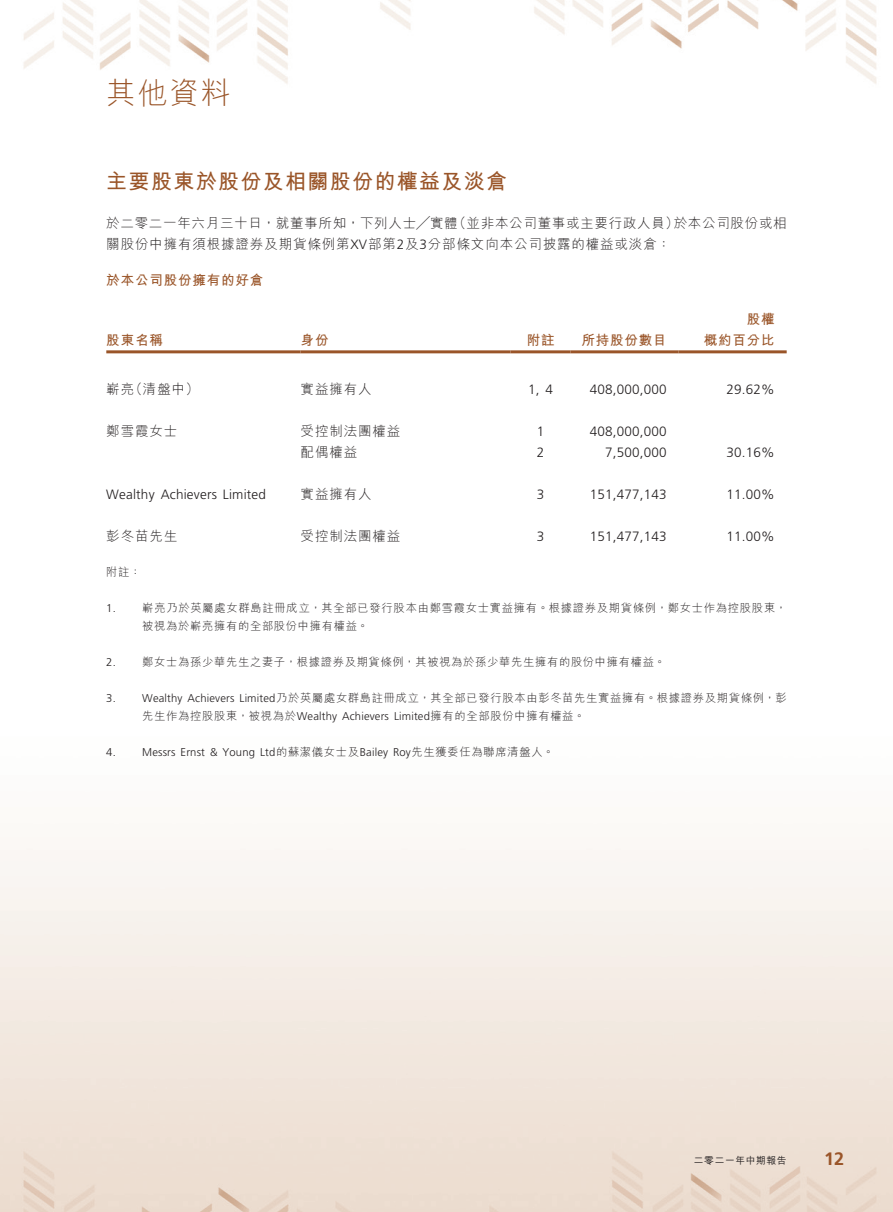
<style>
.page{position:relative;width:893px;height:1212px;background:#fff}
.page>*{position:absolute;margin:0;border:0;box-sizing:border-box;transform-origin:0 0}
.t1{font:300 30px "M Hei HK";color:#9a5529}
._03_H1{font:700 21px "M Hei HK";letter-spacing:.065em;color:#9a5529}
.t2{font:700 18px "Frutiger LT Std";color:#9a5529}
._01_Body_Text{font:300 13.5px/21px "M Hei HK";letter-spacing:.055em;color:#231f20}
._01_Body_Text-2{font:300 13.5px "Frutiger LT Std";letter-spacing:.015em;color:#231f20}
._15_Table_Stub{font:300 13.5px "M Hei HK";letter-spacing:.065em;color:#231f20}
._15_Table_Stub-2{font:300 13.5px "Frutiger LT Std";letter-spacing:.015em;color:#231f20}
._01_Body_Text-3{font:700 13.5px/21px "M Hei HK";letter-spacing:.065em;color:#9a5529;text-align:right}
._04___H2{font:700 13.5px "M Hei HK";letter-spacing:.065em;color:#9a5529}
._21_IN0__Note{font:300 11.25px "M Hei HK";letter-spacing:.065em;color:#231f20}
._21_IN0__Note-2{font:300 11.25px "Frutiger LT Std";letter-spacing:.015em;color:#231f20}
.t3{font:500 9.75px "M Hei HK";letter-spacing:.065em;color:#231f20}
.s1{font-family:"Frutiger LT Std"}
.s2{font-family:"M Hei HK"}
</style>
<div class="page">
<hr style="left:106px;top:350px;width:195px;height:3px;background:#9a5529">
<hr style="left:301px;top:350px;width:210px;height:3px;background:#9a5529">
<hr style="left:511px;top:350px;width:60px;height:3px;background:#9a5529">
<hr style="left:571px;top:350px;width:108px;height:3px;background:#9a5529">
<hr style="left:679px;top:350px;width:108px;height:3px;background:#9a5529">
<h1 class="t1" style="left:106px;top:72px;width:126px">其他資料</h1>
<p class="_03_H1" style="left:106px;top:166px;width:402px">主要股東於股份及相關股份的權益及淡倉</p>
<p class="_01_Body_Text" style="left:106px;top:212px;width:566px">於二零二一年六月三十日，就董事所知，下列人士╱實體<br>關股份中擁有須根據證券及期貨條例第<span class="s1">XV</span>部第<span class="s1">2</span>及<span class="s1">3</span>分部條文向本公司披露的權益或淡倉：</p>
<p class="_04___H2" style="left:106px;top:270px;width:159px">於本公司股份擁有的好倉</p>
<p class="_01_Body_Text" style="left:453px;top:212px;width:227px">（並非本公司董事或主要行政人員）</p>
<p class="_01_Body_Text" style="left:674px;top:212px;width:115px">於本公司股份或相</p>
<p class="_01_Body_Text-3" style="left:106px;top:328px;width:58px">股東名稱</p>
<p class="_01_Body_Text-3" style="left:301px;top:328px;width:29px">身份</p>
<p class="_15_Table_Stub" style="left:129px;top:379px;width:71px">（清盤中）</p>
<p class="_15_Table_Stub" style="left:106px;top:379px;width:29px">嶄亮</p>
<p class="_15_Table_Stub" style="left:301px;top:379px;width:72px">實益擁有人</p>
<p class="_01_Body_Text-3" style="left:527px;top:328px;width:29px">附註</p>
<p class="_01_Body_Text-2" style="left:528px;top:381px;width:26px">1, 4</p>
<p class="_01_Body_Text-3" style="left:581px;top:328px;width:87px">所持股份數目</p>
<p class="_01_Body_Text-2" style="left:590px;top:381px;width:78px">408,000,000</p>
<p class="_01_Body_Text-3" style="left:704px;top:307px;width:72px">股權<br>概約百分比</p>
<p class="_01_Body_Text-2" style="left:726px;top:381px;width:50px">29.62%</p>
<p class="_15_Table_Stub" style="left:106px;top:421px;width:72px">鄭雪霞女士</p>
<p class="_15_Table_Stub" style="left:301px;top:421px;width:101px">受控制法團權益</p>
<p class="_01_Body_Text-2" style="left:537px;top:423px;width:9px">1</p>
<p class="_01_Body_Text-2" style="left:590px;top:423px;width:78px">408,000,000</p>
<p class="_15_Table_Stub" style="left:301px;top:442px;width:58px">配偶權益</p>
<p class="_01_Body_Text-2" style="left:537px;top:444px;width:9px">2</p>
<p class="_01_Body_Text-2" style="left:605px;top:444px;width:63px">7,500,000</p>
<p class="_01_Body_Text-2" style="left:726px;top:444px;width:50px">30.16%</p>
<p class="_15_Table_Stub-2" style="left:106px;top:486px;width:161px">Wealthy Achievers Limited</p>
<p class="_15_Table_Stub" style="left:301px;top:484px;width:72px">實益擁有人</p>
<p class="_01_Body_Text-2" style="left:537px;top:486px;width:9px">3</p>
<p class="_01_Body_Text-2" style="left:590px;top:486px;width:78px">151,477,143</p>
<p class="_01_Body_Text-2" style="left:726px;top:486px;width:50px">11.00%</p>
<p class="_15_Table_Stub" style="left:106px;top:526px;width:72px">彭冬苗先生</p>
<p class="_21_IN0__Note" style="left:106px;top:563px;width:36px">附註：</p>
<p class="_21_IN0__Note" style="left:142px;top:599px;width:646px">嶄亮乃於英屬處女群島註冊成立，其全部已發行股本由鄭雪霞女士實益擁有。根據證券及期貨條例，鄭女士作為控股股東，</p>
<p class="_15_Table_Stub" style="left:301px;top:526px;width:101px">受控制法團權益</p>
<p class="_01_Body_Text-2" style="left:726px;top:528px;width:50px">11.00%</p>
<p class="_01_Body_Text-2" style="left:537px;top:528px;width:9px">3</p>
<p class="_01_Body_Text-2" style="left:590px;top:528px;width:78px">151,477,143</p>
<p class="_21_IN0__Note-2" style="left:106px;top:601px;width:11px">1.</p>
<p class="_21_IN0__Note-2" style="left:106px;top:655px;width:11px">2.</p>
<p class="_21_IN0__Note-2" style="left:106px;top:691px;width:11px">3.</p>
<p class="_21_IN0__Note-2" style="left:106px;top:745px;width:11px">4.</p>
<p class="_21_IN0__Note" style="left:142px;top:617px;width:228px">被視為於嶄亮擁有的全部股份中擁有權益。</p>
<p class="_21_IN0__Note" style="left:142px;top:653px;width:525px">鄭女士為孫少華先生之妻子，根據證券及期貨條例，其被視為於孫少華先生擁有的股份中擁有權益。</p>
<p class="_21_IN0__Note" style="left:142px;top:689px;width:646px"><span class="s1">Wealthy Achievers Limited</span>乃於英屬處女群島註冊成立，其全部已發行股本由彭冬苗先生實益擁有。根據證券及期貨條例，彭</p>
<p class="_21_IN0__Note" style="left:142px;top:707px;width:444px">先生作為控股股東，被視為於<span class="s1">Wealthy Achievers Limited</span>擁有的全部股份中擁有權益。</p>
<p class="_21_IN0__Note-2" style="left:142px;top:745px;width:413px">Messrs Ernst &amp; Young Ltd<span class="s2">的蘇潔儀女士及</span>Bailey Roy<span class="s2">先生獲委任為聯席清盤人。</span></p>
<p class="t3" style="left:694px;top:1153px;width:94px">二零二一年中期報告</p>
<h3 class="t2" style="left:824px;top:1148px;width:22px">12</h3>
</div>
